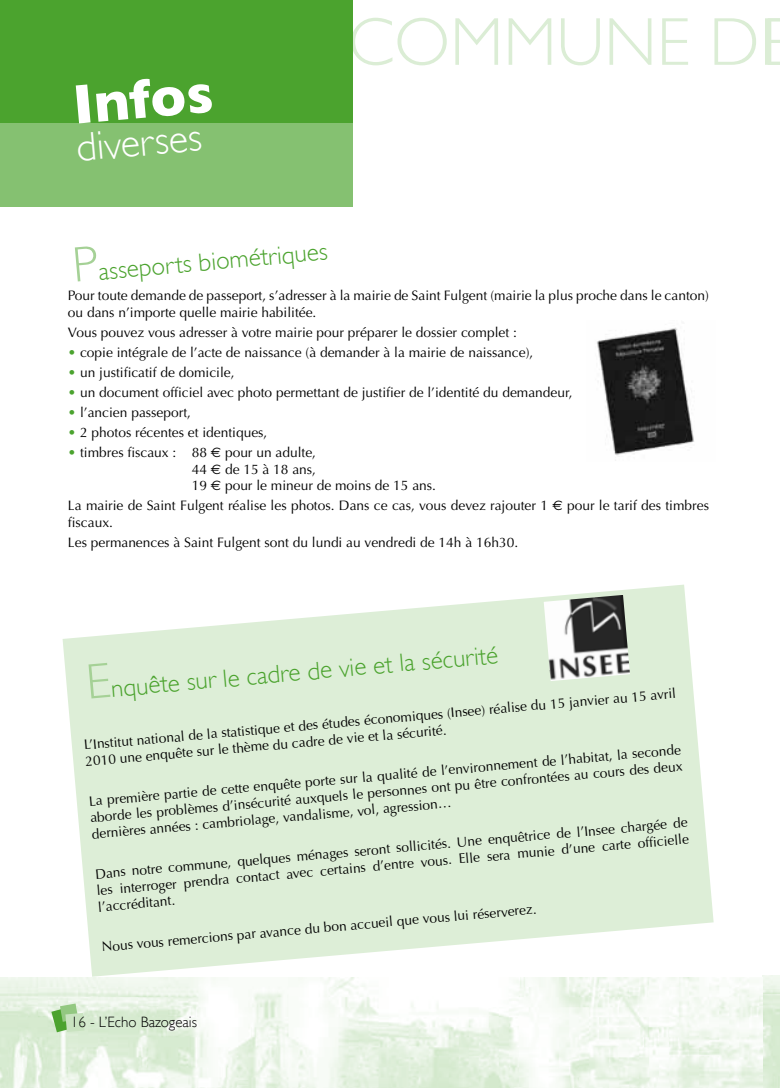
<style>
.page{position:relative;width:780px;height:1088px;background:#fff}
.page>*{position:absolute;margin:0;border:0;box-sizing:border-box;transform-origin:0 0}
.t1{font:300 68.12px "Gill Sans";color:#dbedd5}
.t2{font:700 56.25px "Gill Sans";color:#fff}
.t3{font:300 40px "Gill Sans";color:#fff}
.t4{font:300 25px "Gill Sans";color:#4ba32e}
.t5{font:300 15px "Gill Sans";color:#000}
.t6{font:13.75px/16.5px "Optima";color:#000}
.s1{font-size:50px;color:#a5d196}
.s2{color:#4ba32e}
.s3{font-family:"Euro Sans"}
</style>
<div class="page">
<img style="left:0;top:976px;width:780px;height:112px">
<svg style="left:51px;top:1003px;width:33px;height:29px"></svg>
<svg style="left:63px;top:584px;width:650px;height:393px;fill:#ddeed7"></svg>
<div style="left:0;top:0;width:352px;height:128px;background:#4ba32e"></div>
<div style="left:0;top:124px;width:352px;height:83px;background:#85c171"></div>
<img style="left:597px;top:327px;width:97px;height:134px">
<img style="left:543px;top:595px;width:87px;height:86px">
<h2 class="t2" style="left:70px;top:72px;width:142px;rotate:-5deg">Infos</h2>
<h3 class="t3" style="left:74px;top:125px;width:127px;rotate:-5deg">diverses</h3>
<h1 class="t1" style="left:348px;top:2px;width:446px">COMMUNE DE</h1>
<h3 class="t4" style="left:72px;top:259px;width:257px;rotate:-5deg"><span class="s1">P</span>asseports biométriques</h3>
<p class="t6" style="left:68px;top:288px;width:642px">Pour toute demande de passeport, s’adresser à la mairie de Saint Fulgent (mairie la plus proche dans le canton) ou dans n’importe quelle mairie habilitée.</p>
<p class="t6" style="left:68px;top:324px;width:450px">Vous pouvez vous adresser à votre mairie pour préparer le dossier complet :</p>
<p class="t6" style="left:68px;top:344px;width:467px"><span class="s2">•</span> copie intégrale de l’acte de naissance (à demander à la mairie de naissance),</p>
<p class="t6" style="left:68px;top:364px;width:168px"><span class="s2">•</span> un justificatif de domicile,</p>
<p class="t6" style="left:68px;top:384px;width:506px"><span class="s2">•</span> un document officiel avec photo permettant de justifier de l’identité du demandeur,</p>
<p class="t6" style="left:68px;top:404px;width:124px"><span class="s2">•</span> l’ancien passeport,</p>
<p class="t6" style="left:68px;top:425px;width:201px"><span class="s2">•</span> 2 photos récentes et identiques,</p>
<p class="t6" style="left:192px;top:445px;width:246px;text-indent:-124px"><span class="s2">•</span> timbres fiscaux : 88 <span class="s3">E</span> pour un adulte,<br>44 <span class="s3">E</span> de 15 à 18 ans,<br>19 <span class="s3">E</span> pour le mineur de moins de 15 ans.</p>
<p class="t6" style="left:68px;top:498px;width:642px">La mairie de Saint Fulgent réalise les photos. Dans ce cas, vous devez rajouter 1 <span class="s3">E</span> pour le tarif des timbres fiscaux.</p>
<p class="t6" style="left:68px;top:534px;width:451px">Les permanences à Saint Fulgent sont du lundi au vendredi de 14h à 16h30.</p>
<h3 class="t4" style="left:85px;top:676px;width:414px;rotate:-5deg"><span class="s1">E</span>nquête sur le cadre de vie et la sécurité</h3>
<p class="t6" style="left:83px;top:737px;width:595px;rotate:-5deg">L’Institut national de la statistique et des études économiques (Insee) réalise du 15 janvier au 15 avril<br>2010 une enquête sur le thème du cadre de vie et la sécurité.</p>
<p class="t6" style="left:88px;top:793px;width:596px;text-align:justify;rotate:-5deg">La première partie de cette enquête porte sur la qualité de l’environnement de l’habitat, la seconde aborde les problèmes d’insécurité auxquels le personnes ont pu être confrontées au cours des deux dernières années : cambriolage, vandalisme, vol, agression…</p>
<p class="t6" style="left:95px;top:866px;width:596px;text-align:justify;rotate:-5deg">Dans notre commune, quelques ménages seront sollicités. Une enquêtrice de l’Insee chargée de les interroger prendra contact avec certains d’entre vous. Elle sera munie d’une carte offi cielle l’accréditant.</p>
<p class="t6" style="left:101px;top:939px;width:438px;rotate:-5deg">Nous vous remercions par avance du bon accueil que vous lui réserverez.</p>
<p class="t5" style="left:71px;top:1013px;width:128px">16 - L’Echo Bazogeais</p>
</div>
